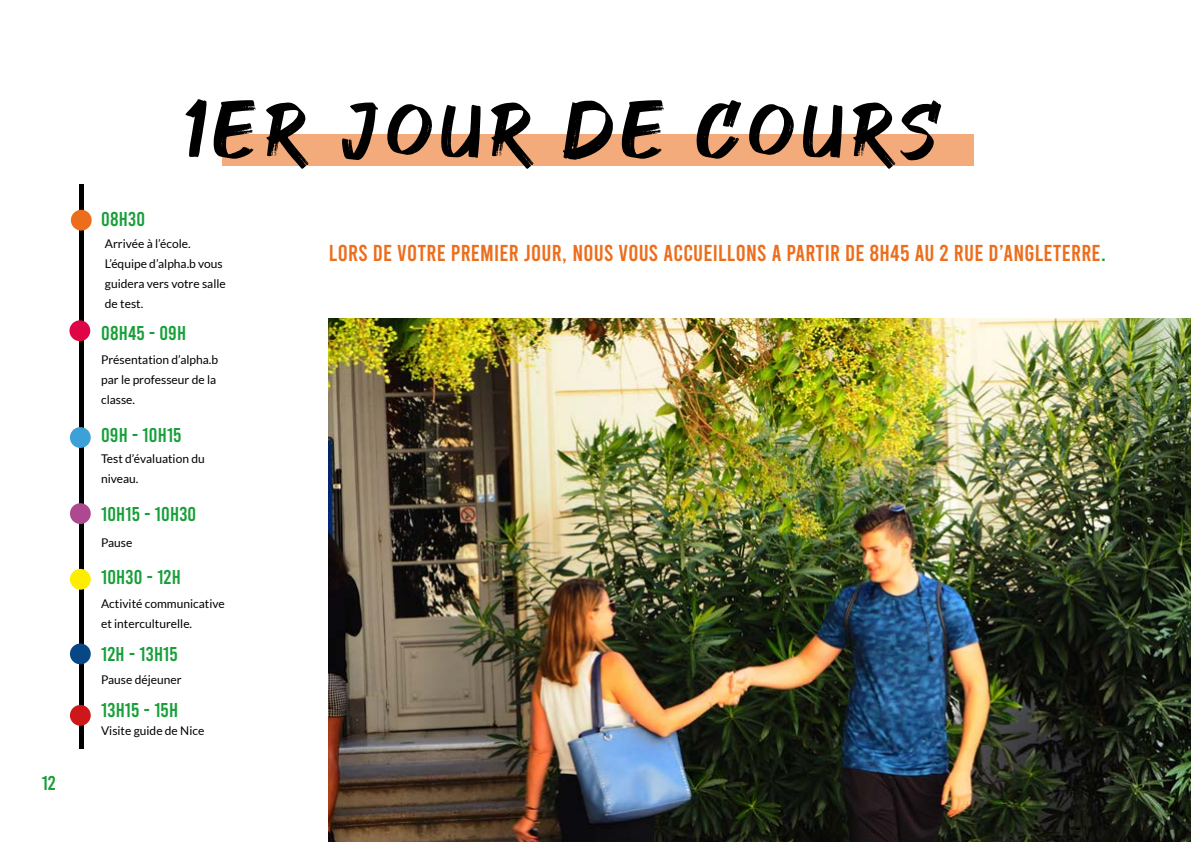
<style>
.page{position:relative;width:1191px;height:842px;background:#fff}
.page>*{position:absolute;margin:0;border:0;box-sizing:border-box;transform-origin:0 0}
.t1{font:80px "GOODBRUSH";letter-spacing:.1em;color:#000}
.t2{font:23px "Bebas";letter-spacing:.01em;color:#ec6e1d}
.t3{font:20px "Bebas";letter-spacing:.01em;color:#179f39}
.t4{font:12px/20px "Lato";color:#000}
.s1{color:#179f39}
</style>
<div class="page">
<img style="left:329px;top:319px;width:862px;height:523px">
<div style="left:222px;top:135px;width:751px;height:31px;background:#f4ab7c"></div>
<div style="left:79px;top:184px;width:5px;height:564px;background:#000"></div>
<div style="left:71px;top:210px;width:21px;height:21px;background:#ec6e1d;border-radius:50%"></div>
<div style="left:69px;top:320px;width:21px;height:21px;background:#de0647;border-radius:50%"></div>
<div style="left:70px;top:427px;width:21px;height:21px;background:#3ba1d7;border-radius:50%"></div>
<div style="left:70px;top:503px;width:21px;height:21px;background:#ad4891;border-radius:50%"></div>
<div style="left:70px;top:569px;width:21px;height:21px;background:#ffed00;border-radius:50%"></div>
<div style="left:70px;top:643px;width:21px;height:21px;background:#074786;border-radius:50%"></div>
<div style="left:70px;top:705px;width:21px;height:21px;background:#cd1719;border-radius:50%"></div>
<h3 class="t3" style="left:42px;top:773px;width:16px">12</h3>
<h1 class="t1" style="left:187px;top:84px;width:754px">1ER JOUR DE COURS</h1>
<h3 class="t3" style="left:101px;top:209px;width:45px">08H30</h3>
<p class="t4" style="left:105px;top:233px;width:122px">Arrivée à l’école.<br>L’équipe d’alpha.b vous guidera vers votre salle de test.</p>
<h3 class="t3" style="left:101px;top:323px;width:87px">08H45 - 09H</h3>
<p class="t4" style="left:101px;top:350px;width:119px">Présentation d’alpha.b par le professeur de la classe.</p>
<h3 class="t3" style="left:101px;top:425px;width:82px">09H - 10H15</h3>
<p class="t4" style="left:101px;top:449px;width:105px">Test d’évaluation du niveau.</p>
<h3 class="t3" style="left:101px;top:504px;width:97px">10H15 - 10H30</h3>
<p class="t4" style="left:101px;top:532px;width:33px">Pause</p>
<h3 class="t3" style="left:101px;top:567px;width:81px">10H30 - 12H</h3>
<p class="t4" style="left:101px;top:593px;width:125px">Activité communicative et interculturelle.</p>
<h3 class="t3" style="left:101px;top:644px;width:78px">12H - 13H15</h3>
<p class="t4" style="left:101px;top:670px;width:82px">Pause déjeuner</p>
<p class="t4" style="left:101px;top:720px;width:105px">Visite guide de Nice</p>
<h3 class="t3" style="left:101px;top:700px;width:79px">13H15 - 15H</h3>
<h2 class="t2" style="left:329px;top:242px;width:778px">LORS DE VOTRE PREMIER JOUR, NOUS VOUS ACCUEILLONS A PARTIR DE 8H45 AU 2 RUE D’ANGLETERRE<span class="s1">.</span></h2>
</div>
